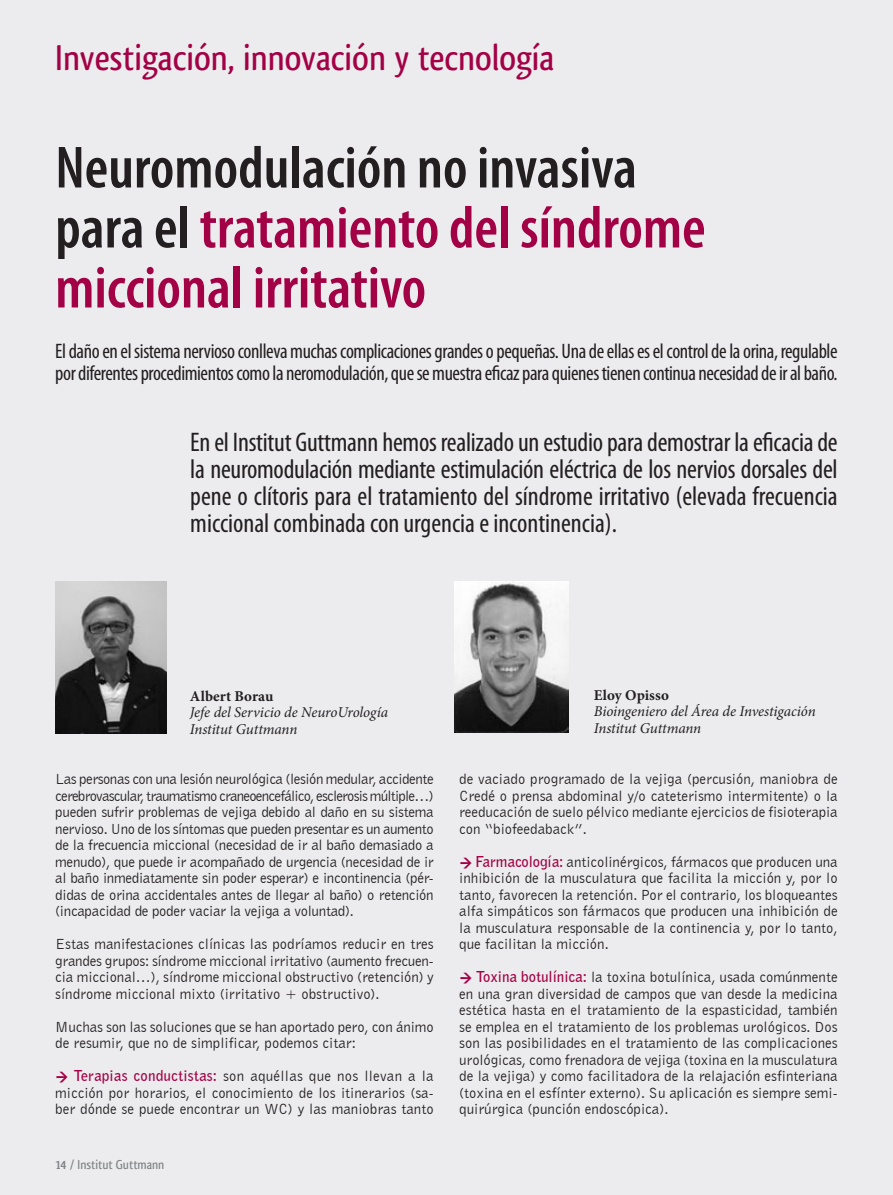
<style>
.page{position:relative;width:893px;height:1195px;background:#ececee}
.page>*{position:absolute;margin:0;border:0;box-sizing:border-box;transform-origin:0 0}
.Titular_Mitja{font:600 condensed 60px "Myriad Pro";color:#a30146}
.Titular_Mitja-2{font:600 condensed 60px "Myriad Pro";color:#231f20}
.t1{font:500 37.5px "Qlassik";color:#a30146}
.Destacat{font:condensed 27px/27px "Myriad Pro";color:#231f20;text-align:justify}
.Entradeta{font:condensed 21px/22.5px "Myriad Pro";letter-spacing:-.02em;color:#231f20}
.text{font:15px/16.5px "Bell Gothic BT";color:#231f20;text-align:justify}
.Por{font:italic 15px "Minion Pro";letter-spacing:-.01em;color:#231f20}
.Por-2{font:700 15px "Minion Pro";letter-spacing:.005em;color:#231f20}
.t2{font:500 13.5px "Qlassik";color:#808285}
.s1{color:#231f20}
.s2{font-family:"Avance Bold Caps Expert";color:#a30146}
.s3{font-weight:700;color:#a30146}
.s4{font-weight:700}
</style>
<div class="page">
<img style="left:55px;top:582px;width:111px;height:151px">
<img style="left:455px;top:582px;width:113px;height:151px">
<p class="t1" style="left:55px;top:36px;width:500px">Investigación, innovación y tecnología</p>
<p class="Titular_Mitja-2" style="left:55px;top:131px;width:583px">Neuromodulación no invasiva</p>
<p class="Titular_Mitja" style="left:55px;top:191px;width:652px"><span class="s1">para el</span> tratamiento del síndrome</p>
<p class="Titular_Mitja" style="left:55px;top:251px;width:372px">miccional irritativo</p>
<p class="Entradeta" style="left:55px;top:339px;width:784px">El daño en el sistema nervioso conlleva muchas complicaciones grandes o pequeñas. Una de ellas es el control de la orina, regulable por diferentes procedimientos como la neromodulación, que se muestra eficaz para quienes tienen continua necesidad de ir al baño.</p>
<p class="Destacat" style="left:190px;top:428px;width:649px">En el Institut Guttmann hemos realizado un estudio para demostrar la eficacia de la neuromodulación mediante estimulación eléctrica de los nervios dorsales del pene o clítoris para el tratamiento del síndrome irritativo (elevada frecuencia miccional combinada con urgencia e incontinencia).</p>
<p class="Por-2" style="left:190px;top:685px;width:85px">Albert Borau</p>
<p class="Por" style="left:190px;top:702px;width:200px">Jefe del Servicio de NeuroUrología</p>
<p class="Por" style="left:190px;top:718px;width:109px">Institut Guttmann</p>
<p class="text" style="left:55px;top:771px;width:380px">Las personas con una lesión neurológica (lesión medular, accidente cerebrovascular, traumatismo craneoencefálico, esclerosis múltiple…) pueden sufrir problemas de vejiga debido al daño en su sistema nervioso. Uno de los síntomas que pueden presentar es un aumento de la frecuencia miccional (necesidad de ir al baño demasiado a menudo), que puede ir acompañado de urgencia (necesidad de ir al baño inmediatamente sin poder esperar) e incontinencia (pér&shy;didas de orina accidentales antes de llegar al baño) o retención (incapacidad de poder vaciar la vejiga a voluntad).</p>
<p class="text" style="left:55px;top:936px;width:380px">Estas manifestaciones clínicas las podríamos reducir en tres grandes grupos: síndrome miccional irritativo (aumento frecuen&shy;cia miccional…), síndrome miccional obstructivo (retención) y síndrome miccional mixto (irritativo + obstructivo).</p>
<p class="text" style="left:55px;top:1018px;width:380px">Muchas son las soluciones que se han aportado pero, con ánimo de resumir, que no de simplificar, podemos citar:</p>
<p class="text" style="left:55px;top:1068px;width:380px"><span class="s2">H</span> <span class="s3">Terapias conductistas:</span> son aquéllas que nos llevan a la micción por horarios, el conocimiento de los itinerarios (sa&shy;ber dónde se puede encontrar un WC) y las maniobras tanto</p>
<p class="t2" style="left:55px;top:1156px;width:111px"><span class="s4">14</span> / Institut Guttmann</p>
<p class="Por-2" style="left:594px;top:684px;width:77px">Eloy Opisso</p>
<p class="Por" style="left:594px;top:701px;width:223px">Bioingeniero del Área de Investigación</p>
<p class="Por" style="left:594px;top:718px;width:109px">Institut Guttmann</p>
<p class="text" style="left:459px;top:771px;width:380px">de vaciado programado de la vejiga (percusión, maniobra de Credé o prensa abdominal y/o cateterismo intermitente) o la reeducación de suelo pélvico mediante ejercicios de fisioterapia con “biofeedaback”.</p>
<p class="text" style="left:459px;top:853px;width:380px"><span class="s2">H</span> <span class="s3">Farmacología:</span> anticolinérgicos, fármacos que producen una inhibición de la musculatura que facilita la micción y, por lo tanto, favorecen la retención. Por el contrario, los bloqueantes alfa simpáticos son fármacos que producen una inhibición de la musculatura responsable de la continencia y, por lo tanto, que facilitan la micción.</p>
<p class="text" style="left:459px;top:969px;width:380px"><span class="s2">H</span> <span class="s3">Toxina botulínica:</span> la toxina botulínica, usada comúnmente en una gran diversidad de campos que van desde la medicina estética hasta en el tratamiento de la espasticidad, también se emplea en el tratamiento de los problemas urológicos. Dos son las posibilidades en el tratamiento de las complicaciones urológicas, como frenadora de vejiga (toxina en la musculatura de la vejiga) y como facilitadora de la relajación esfinteriana (toxina en el esfínter externo). Su aplicación es siempre semi&shy;quirúrgica (punción endoscópica).</p>
</div>
